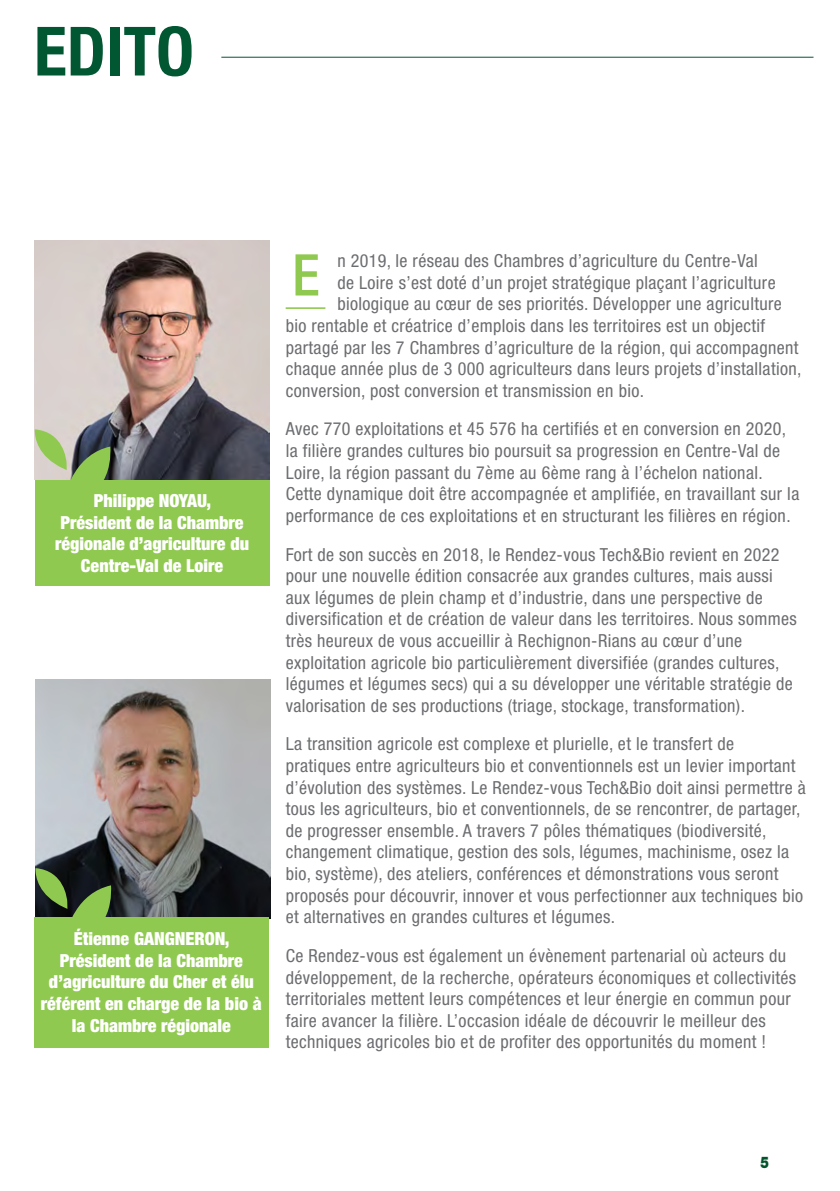
<style>
.page{position:relative;width:840px;height:1191px;background:#fff}
.page>*{position:absolute;margin:0;border:0;box-sizing:border-box;transform-origin:0 0}
.t1{font:700 condensed 68px "Helvetica Neue LT Std";color:#015732}
.t2{font:500 condensed 57.6px "Helvetica Neue LT Std";color:#90c950}
.t3{font:condensed 18px/21.6px "Helvetica Neue LT Std";letter-spacing:.02em;color:#6c6d70}
.t4{font:900 condensed 18px/21.6px "Helvetica Neue LT Std";color:#fff;text-align:center}
.t5{font:900 16px "Helvetica Neue LT Std";color:#00552d;scale:.8 1}
</style>
<div class="page">
<div style="left:35px;top:480px;width:234px;height:106px;background:#90c950"></div>
<img style="left:35px;top:240px;width:234px;height:240px">
<svg style="left:35px;top:429px;width:76px;height:51px;background:#90a57a"></svg>
<img style="left:35px;top:679px;width:235px;height:239px">
<svg style="left:35px;top:868px;width:76px;height:49px;background:#40592e"></svg>
<div style="left:34px;top:917px;width:234px;height:130px;background:#90c950"></div>
<hr style="left:285px;top:307px;width:40px;height:2px;background:#90c950">
<hr style="left:221px;top:57px;width:592px;height:1px;background:#015732">
<h1 class="t1" style="left:34px;top:10px;width:161px">EDITO</h1>
<p class="t4" style="left:55px;top:489px;width:195px">Philippe NOYAU,<br>Président de la Chambre régionale d’agriculture du<br>Centre-Val de Loire</p>
<p class="t4" style="left:41px;top:927px;width:222px">Étienne GANGNERON,<br>Président de la Chambre d’agriculture du Cher et élu référent en charge de la bio à la Chambre régionale</p>
<p class="t3" style="left:337px;top:250px;width:422px">n 2019, le réseau des Chambres d’agriculture du Centre-Val</p>
<p class="t3" style="left:337px;top:271px;width:439px">de Loire s’est doté d’un projet stratégique plaçant l’agriculture</p>
<p class="t3" style="left:337px;top:293px;width:445px">biologique au cœur de ses priorités. Développer une agriculture</p>
<p class="t3" style="left:285px;top:315px;width:481px">bio rentable et créatrice d’emplois dans les territoires est un objectif</p>
<p class="t3" style="left:285px;top:336px;width:514px">partagé par les 7 Chambres d’agriculture de la région, qui accompagnent</p>
<p class="t3" style="left:285px;top:358px;width:517px">chaque année plus de 3 000 agriculteurs dans leurs projets d’installation,</p>
<p class="t3" style="left:285px;top:379px;width:360px">conversion, post conversion et transmission en bio.</p>
<p class="t3" style="left:285px;top:418px;width:515px">Avec 770 exploitations et 45 576 ha certifiés et en conversion en 2020, la filière grandes cultures bio poursuit sa progression en Centre-Val de Loire, la région passant du 7ème au 6ème rang à l’échelon national.<br>Cette dynamique doit être accompagnée et amplifiée, en travaillant sur la performance de ces exploitations et en structurant les filières en région.</p>
<p class="t3" style="left:285px;top:543px;width:512px">Fort de son succès en 2018, le Rendez-vous Tech&amp;Bio revient en 2022 pour une nouvelle édition consacrée aux grandes cultures, mais aussi aux légumes de plein champ et d’industrie, dans une perspective de diversification et de création de valeur dans les territoires. Nous sommes très heureux de vous accueillir à Rechignon-Rians au cœur d’une exploitation agricole bio particulièrement diversifiée (grandes cultures, légumes et légumes secs) qui a su développer une véritable stratégie de valorisation de ses productions (triage, stockage, transformation).</p>
<p class="t3" style="left:285px;top:733px;width:521px">La transition agricole est complexe et plurielle, et le transfert de<br>pratiques entre agriculteurs bio et conventionnels est un levier important d’évolution des systèmes. Le Rendez-vous Tech&amp;Bio doit ainsi permettre à tous les agriculteurs, bio et conventionnels, de se rencontrer, de partager, de progresser ensemble. A travers 7 pôles thématiques (biodiversité, changement climatique, gestion des sols, légumes, machinisme, osez la bio, système), des ateliers, conférences et démonstrations vous seront proposés pour découvrir, innover et vous perfectionner aux techniques bio et alternatives en grandes cultures et légumes.</p>
<p class="t3" style="left:285px;top:944px;width:512px">Ce Rendez-vous est également un évènement partenarial où acteurs du développement, de la recherche, opérateurs économiques et collectivités territoriales mettent leurs compétences et leur énergie en commun pour faire avancer la filière. L’occasion idéale de découvrir le meilleur des techniques agricoles bio et de profiter des opportunités du moment !</p>
<h2 class="t2" style="left:292px;top:241px;width:29px">E</h2>
<p class="t5" style="left:760px;top:1153px;width:12px">5</p>
</div>
